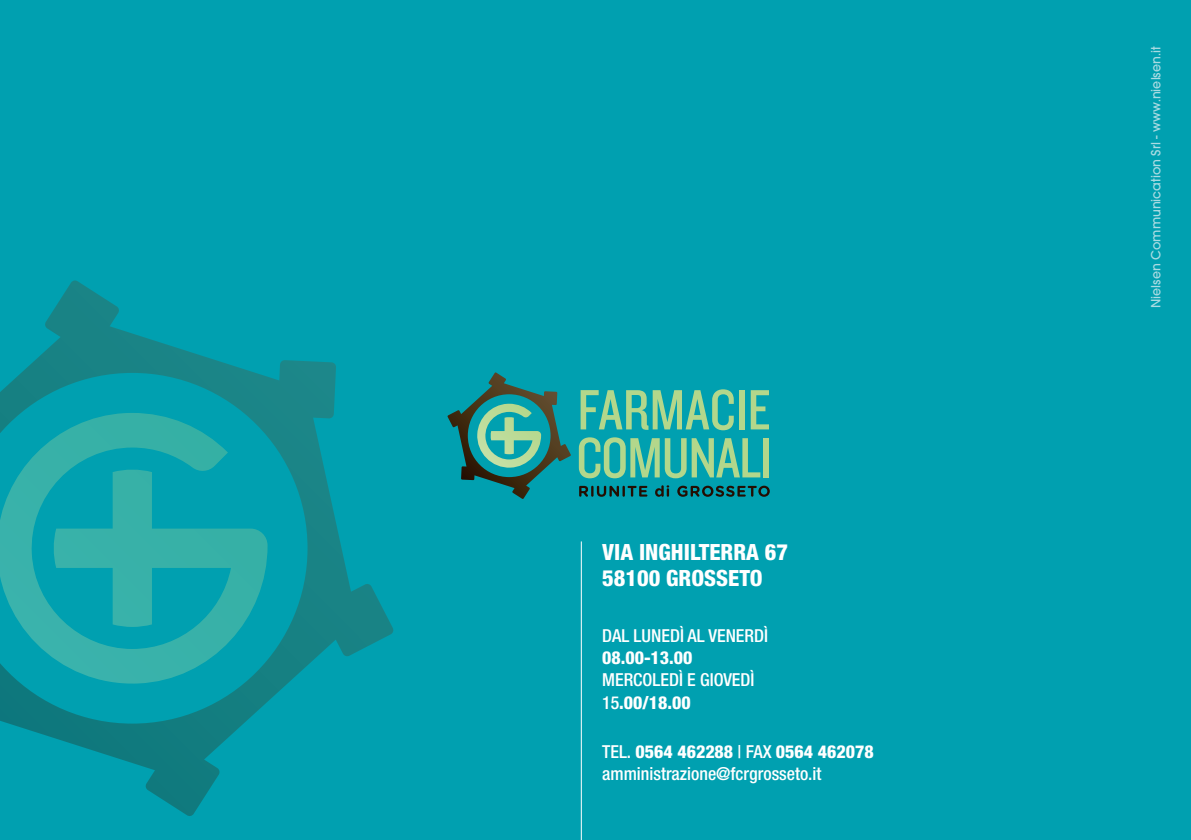
<style>
.page{position:relative;width:1191px;height:840px;background:#fff}
.page>*{position:absolute;margin:0;border:0;box-sizing:border-box;transform-origin:0 0}
.t1{font:800 condensed 22.4px/26.8px "Helvetica Neue";color:#fff}
.t2{font:500 condensed 17.8px/22.4px "Helvetica Neue";color:#fff}
.t3{font:800 condensed 17.8px "Helvetica Neue";color:#fff}
.t4{font:500 14px "Avant Gard EF";color:#aadbe2}
.s1{font-weight:800}
</style>
<div class="page">
<div style="left:0;top:0;width:1191px;height:839px;background:#00a0b0"></div>
<svg style="left:0;top:280px;width:394px;height:536px"></svg>
<svg style="left:0;top:412px;width:267px;height:274px"></svg>
<svg style="left:447px;top:372px;width:124px;height:127px"></svg>
<svg style="left:580px;top:389px;width:154px;height:41px"></svg>
<div style="left:739px;top:390px;width:5px;height:39px;background:#b3d78b"></div>
<svg style="left:750px;top:390px;width:19px;height:39px"></svg>
<svg style="left:579px;top:437px;width:80px;height:41px"></svg>
<svg style="left:665px;top:438px;width:95px;height:40px"></svg>
<div style="left:763px;top:438px;width:6px;height:39px;background:#b3d78b"></div>
<svg style="left:579px;top:485px;width:68px;height:11px"></svg>
<svg style="left:655px;top:485px;width:14px;height:11px"></svg>
<svg style="left:677px;top:485px;width:93px;height:11px"></svg>
<hr style="left:581px;top:541px;width:1px;height:298px;background:#fff">
<p class="t1" style="left:602px;top:537px;width:187px">VIA INGHILTERRA 67<br>58100 GROSSETO</p>
<p class="t2" style="left:602px;top:623px;width:167px">DAL LUNEDÌ AL VENERDÌ</p>
<p class="t3" style="left:602px;top:646px;width:92px">08.00-13.00</p>
<p class="t2" style="left:602px;top:668px;width:154px">MERCOLEDÌ E GIOVEDÌ<br>15<span class="s1">.00/18.00</span></p>
<p class="t2" style="left:602px;top:739px;width:273px">TEL. <span class="s1">0564 462288</span> | FAX <span class="s1">0564 462078<br></span>AMMINISTRAZIONE@FCRGROSSETO.IT</p>
<p class="t4" style="left:1147px;top:308px;width:263px;rotate:-90deg">Nielsen Communication Srl - www.nielsen.it</p>
</div>
